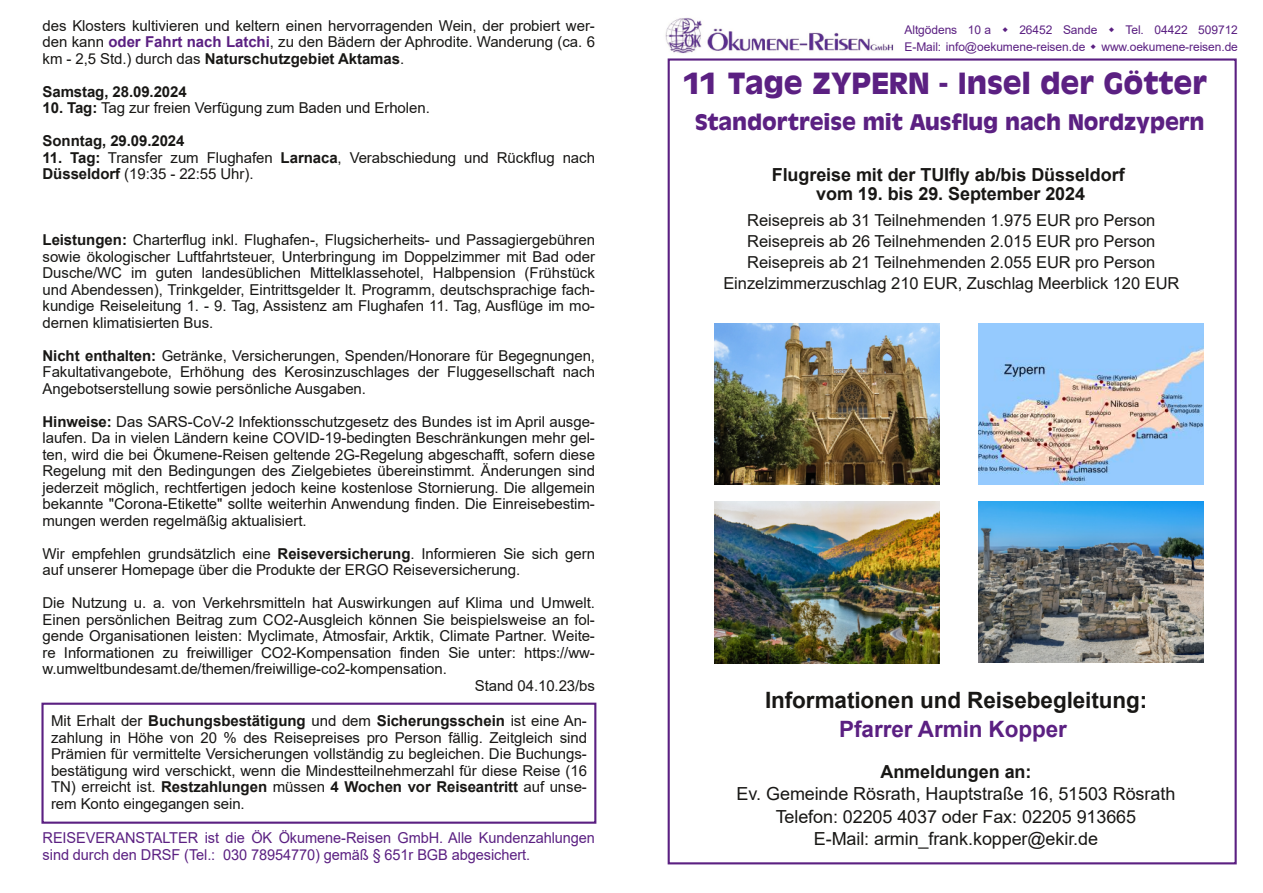
<style>
.page{position:relative;width:1263px;height:893px;background:#fff}
.page>*{position:absolute;margin:0;border:0;box-sizing:border-box;transform-origin:0 0}
.t1{font:700 28.5px "Antique Olive";letter-spacing:-.005em;color:#5b2082}
.t2{font:700 22.5px "Arial";letter-spacing:-.005em;color:#181715}
.t3{font:700 22.5px "Arial";letter-spacing:-.005em;color:#5b2082}
.t4{font:700 21px "Antique Olive";letter-spacing:-.005em;color:#5b2082}
.t5{font:18px/22.5px "Arial";letter-spacing:-.005em;color:#181715;text-align:center}
.t6{font:700 18px/19.5px "Arial";letter-spacing:-.005em;color:#181715;text-align:center}
.t7{font:16.5px/21px "Arial";color:#181715;text-align:center}
.t8{font:15px/16.5px "Arial";letter-spacing:-.005em;color:#181715;text-align:justify}
.t9{font:15px/16.5px "Arial";letter-spacing:-.005em;color:#5b2082}
.t10{font:700 15px "Arial";letter-spacing:-.005em;color:#181715}
.t11{font:12px "Arial";letter-spacing:-.005em;color:#5b2082}
.s1{font-weight:700;color:#5b2082}
.s2{font-weight:700}
</style>
<div class="page">
<div style="left:41px;top:703px;width:555px;height:121px;border:2px solid #5b2082"></div>
<img style="left:665px;top:18px;width:229px;height:36px">
<img style="left:978px;top:502px;width:225px;height:160px">
<img style="left:978px;top:323px;width:225px;height:162px">
<img style="left:714px;top:323px;width:226px;height:162px">
<img style="left:714px;top:502px;width:226px;height:161px">
<p class="t8" style="left:43px;top:17px;width:554px">des Klosters kultivieren und keltern einen hervorragenden Wein, der probiert wer&shy;den kann <span class="s1">oder Fahrt nach Latchi</span>, zu den Bädern der Aphrodite. Wanderung (ca. 6 km - 2,5 Std.) durch das <span class="s2">Naturschutzgebiet Aktamas</span>.</p>
<p class="t10" style="left:43px;top:83px;width:146px">Samstag, 28.09.2024</p>
<p class="t8" style="left:43px;top:100px;width:389px"><span class="s2">10. Tag:</span> Tag zur freien Verfügung zum Baden und Erholen.</p>
<p class="t10" style="left:43px;top:133px;width:143px">Sonntag, 29.09.2024</p>
<p class="t8" style="left:43px;top:149px;width:554px"><span class="s2">11. Tag:</span> Transfer zum Flughafen <span class="s2">Larnaca</span>, Verabschiedung und Rückflug nach<br><span class="s2">Düsseldorf</span> (19:35 - 22:55 Uhr).</p>
<p class="t8" style="left:43px;top:232px;width:554px"><span class="s2">Leistungen:</span> Charterflug inkl. Flughafen-, Flugsicherheits- und Passagiergebühren sowie ökologischer Luftfahrtsteuer, Unterbringung im Doppelzimmer mit Bad oder Dusche/WC im guten landesüblichen Mittelklassehotel, Halbpension (Frühstück und Abendessen), Trinkgelder, Eintrittsgelder lt. Programm, deutschsprachige fach&shy;kundige Reiseleitung 1. - 9. Tag, Assistenz am Flughafen 11. Tag, Ausflüge im mo&shy;dernen klimatisierten Bus.</p>
<p class="t8" style="left:43px;top:347px;width:554px"><span class="s2">Nicht enthalten:</span> Getränke, Versicherungen, Spenden/Honorare für Begegnungen, Fakultativangebote, Erhöhung des Kerosinzuschlages der Fluggesellschaft nach Angebotserstellung sowie persönliche Ausgaben.</p>
<p class="t8" style="left:43px;top:413px;width:554px"><span class="s2">Hinweise:</span> Das SARS-CoV-2 Infektionsschutzgesetz des Bundes ist im April ausge&shy;laufen. Da in vielen Ländern keine COVID-19-bedingten Beschränkungen mehr gel&shy;ten, wird die bei Ökumene-Reisen geltende 2G-Regelung abgeschafft, sofern diese Regelung mit den Bedingungen des Zielgebietes übereinstimmt. Änderungen sind jederzeit möglich, rechtfertigen jedoch keine kostenlose Stornierung. Die allgemein bekannte "Corona-Etikette" sollte weiterhin Anwendung finden. Die Einreisebestim&shy;mungen werden regelmäßig aktualisiert.</p>
<p class="t8" style="left:43px;top:545px;width:554px">Wir empfehlen grundsätzlich eine <span class="s2">Reiseversicherung</span>. Informieren Sie sich gern auf unserer Homepage über die Produkte der ERGO Reiseversicherung.</p>
<p class="t8" style="left:43px;top:595px;width:554px">Die Nutzung u. a. von Verkehrsmitteln hat Auswirkungen auf Klima und Umwelt.</p>
<p class="t8" style="left:43px;top:611px;width:554px">Einen persönlichen Beitrag zum CO2-Ausgleich können Sie beispielsweise an fol-</p>
<p class="t8" style="left:43px;top:628px;width:554px">gende Organisationen leisten: Myclimate, Atmosfair, Arktik, Climate Partner. Weite-</p>
<p class="t8" style="left:43px;top:644px;width:554px">re Informationen zu freiwilliger CO2-Kompensation finden Sie unter: https://ww-</p>
<p class="t8" style="left:43px;top:661px;width:406px">w.umweltbundesamt.de/themen/freiwillige-co2-kompensation.</p>
<p class="t8" style="left:475px;top:677px;width:122px">Stand 04.10.23/bs</p>
<p class="t8" style="left:51px;top:713px;width:537px">Mit Erhalt der <span class="s2">Buchungsbestätigung</span> und dem <span class="s2">Sicherungsschein</span> ist eine An&shy;zahlung in Höhe von 20 % des Reisepreises pro Person fällig. Zeitgleich sind Prämien für vermittelte Versicherungen vollständig zu begleichen. Die Buchungs&shy;bestätigung wird verschickt, wenn die Mindestteilnehmerzahl für diese Reise (16<br>TN) erreicht ist. <span class="s2">Restzahlungen</span> müssen <span class="s2">4 Wochen vor Reiseantritt</span> auf unse&shy;rem Konto eingegangen sein.</p>
<p class="t9" style="left:43px;top:830px;width:554px">REISEVERANSTALTER ist die ÖK Ökumene-Reisen GmbH. Alle Kundenzahlungen sind durch den DRSF (Tel.: 030 78954770) gemäß § 651r BGB abgesichert.</p>
<p class="t11" style="left:904px;top:23px;width:88px">Altgödens 10 a</p>
<p class="t11" style="left:1019px;top:23px;width:80px">26452 Sande</p>
<p class="t11" style="left:1126px;top:23px;width:114px">Tel. 04422 509712</p>
<p class="t11" style="left:904px;top:40px;width:182px">E-Mail: info@oekumene-reisen.de</p>
<p class="t11" style="left:1101px;top:40px;width:138px">www.oekumene-reisen.de</p>
<h1 class="t1" style="left:682px;top:67px;width:526px">11 Tage ZYPERN - Insel der Götter</h1>
<h3 class="t4" style="left:695px;top:110px;width:511px">Standortreise mit Ausflug nach Nordzypern</h3>
<p class="t6" style="left:772px;top:165px;width:354px">Flugreise mit der TUIfly ab/bis Düsseldorf vom 19. bis 29. September 2024</p>
<p class="t7" style="left:723px;top:210px;width:458px">Reisepreis ab 31 Teilnehmenden 1.975 EUR pro Person Reisepreis ab 26 Teilnehmenden 2.015 EUR pro Person Reisepreis ab 21 Teilnehmenden 2.055 EUR pro Person Einzelzimmerzuschlag 210 EUR, Zuschlag Meerblick 120 EUR</p>
<h2 class="t2" style="left:765px;top:688px;width:384px">Informationen und Reisebegleitung:</h2>
<h2 class="t3" style="left:839px;top:716px;width:229px">Pfarrer Armin Kopper</h2>
<p class="t6" style="left:880px;top:762px;width:153px">Anmeldungen an:</p>
<p class="t5" style="left:736px;top:783px;width:440px">Ev. Gemeinde Rösrath, Hauptstraße 16, 51503 Rösrath<br>Telefon: 02205 4037 oder Fax: 02205 913665<br>E-Mail: armin_frank.kopper@ekir.de</p>
</div>
